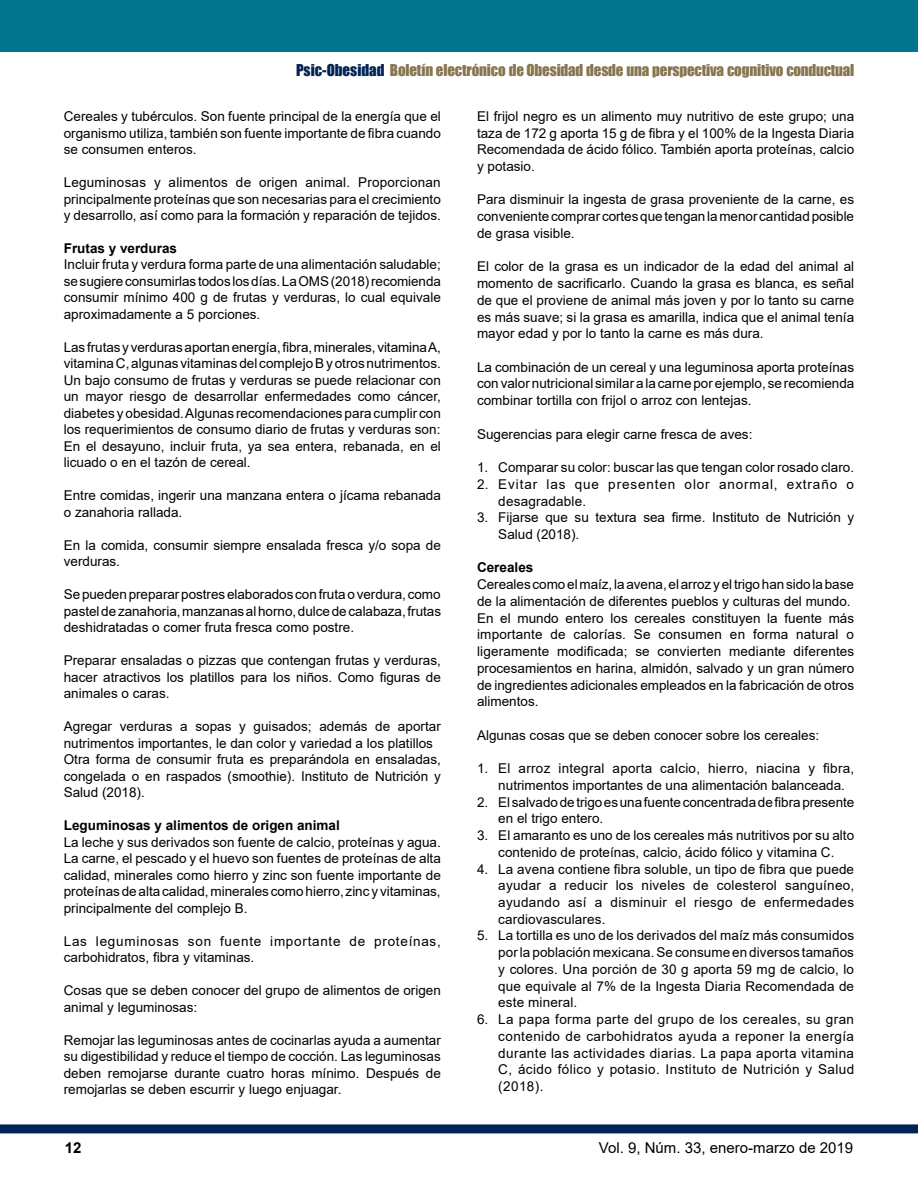
<style>
.page{position:relative;width:918px;height:1188px;background:#fff}
.page>*{position:absolute;margin:0;border:0;box-sizing:border-box;transform-origin:0 0}
.t1{font:15px "Impact";letter-spacing:-.01em;color:#86754f}
.t2{font:15px "Arial";color:#000}
.t3{font:700 15px "Arial";color:#000}
.t4{font:13.5px/16.8px "Arial";color:#000;text-align:justify}
.t5{font:13.5px/16.5px "Arial";letter-spacing:.055em;color:#000}
.t6{font:700 13.5px "Arial";color:#000}
.t7{font:13.5px/16.8px "Arial";letter-spacing:.065em;color:#000}
.s1{color:#002453}
</style>
<div class="page">
<div style="left:0;top:1124px;width:918px;height:9px;background:#002453"></div>
<div style="left:0;top:0;width:918px;height:51px;background:#00758d"></div>
<p class="t1" style="left:296px;top:59px;width:560px"><span class="s1">Psic-Obesidad</span> Boletín electrónico de Obesidad desde una perspectiva cognitivo conductual</p>
<p class="t4" style="left:64px;top:108px;width:379px">Cereales y tubérculos. Son fuente principal de la energía que el organismo utiliza, también son fuente importante de fibra cuando se consumen enteros.</p>
<p class="t4" style="left:64px;top:174px;width:379px">Leguminosas y alimentos de origen animal. Proporcionan principalmente proteínas que son necesarias para el crecimiento y desarrollo, así como para la formación y reparación de tejidos.</p>
<p class="t6" style="left:64px;top:239px;width:115px">Frutas y verduras</p>
<p class="t4" style="left:64px;top:256px;width:379px">Incluir fruta y verdura forma parte de una alimentación saludable; se sugiere consumirlas todos los días. La OMS (2018) recomienda consumir mínimo 400 g de frutas y verduras, lo cual equivale aproximadamente a 5 porciones.</p>
<p class="t4" style="left:64px;top:339px;width:379px">Las frutas y verduras aportan energía, fibra, minerales, vitamina A, vitamina C, algunas vitaminas del complejo B y otros nutrimentos.<br>Un bajo consumo de frutas y verduras se puede relacionar con un mayor riesgo de desarrollar enfermedades como cáncer, diabetes y obesidad. Algunas recomendaciones para cumplir con los requerimientos de consumo diario de frutas y verduras son:<br>En el desayuno, incluir fruta, ya sea entera, rebanada, en el licuado o en el tazón de cereal.</p>
<p class="t4" style="left:64px;top:487px;width:379px">Entre comidas, ingerir una manzana entera o jícama rebanada o zanahoria rallada.</p>
<p class="t4" style="left:64px;top:537px;width:379px">En la comida, consumir siempre ensalada fresca y/o sopa de verduras.</p>
<p class="t4" style="left:64px;top:586px;width:379px">Se pueden preparar postres elaborados con fruta o verdura, como pastel de zanahoria, manzanas al horno, dulce de calabaza, frutas deshidratadas o comer fruta fresca como postre.</p>
<p class="t4" style="left:64px;top:652px;width:379px">Preparar ensaladas o pizzas que contengan frutas y verduras, hacer atractivos los platillos para los niños. Como figuras de animales o caras.</p>
<p class="t4" style="left:64px;top:718px;width:379px;text-align:left">Agregar verduras a sopas y guisados; además de aportar nutrimentos importantes, le dan color y variedad a los platillos Otra forma de consumir fruta es preparándola en ensaladas, congelada o en raspados (smoothie). Instituto de Nutrición y Salud (2018).</p>
<p class="t6" style="left:64px;top:816px;width:278px">Leguminosas y alimentos de origen animal</p>
<p class="t4" style="left:64px;top:834px;width:379px">La leche y sus derivados son fuente de calcio, proteínas y agua.<br>La carne, el pescado y el huevo son fuentes de proteínas de alta calidad, minerales como hierro y zinc son fuente importante de proteínas de alta calidad, minerales como hierro, zinc y vitaminas, principalmente del complejo B.</p>
<p class="t5" style="left:64px;top:933px;width:379px">Las leguminosas son fuente importante de proteínas, carbohidratos, fibra y vitaminas.</p>
<p class="t4" style="left:64px;top:982px;width:379px">Cosas que se deben conocer del grupo de alimentos de origen animal y leguminosas:</p>
<p class="t4" style="left:64px;top:1032px;width:379px">Remojar las leguminosas antes de cocinarlas ayuda a aumentar su digestibilidad y reduce el tiempo de cocción. Las leguminosas deben remojarse durante cuatro horas mínimo. Después de remojarlas se deben escurrir y luego enjuagar.</p>
<p class="t4" style="left:477px;top:108px;width:379px">El frijol negro es un alimento muy nutritivo de este grupo; una taza de 172 g aporta 15 g de fibra y el 100% de la Ingesta Diaria Recomendada de ácido fólico. También aporta proteínas, calcio y potasio.</p>
<p class="t4" style="left:477px;top:191px;width:379px">Para disminuir la ingesta de grasa proveniente de la carne, es conveniente comprar cortes que tengan la menor cantidad posible de grasa visible.</p>
<p class="t4" style="left:477px;top:258px;width:379px">El color de la grasa es un indicador de la edad del animal al momento de sacrificarlo. Cuando la grasa es blanca, es señal de que el proviene de animal más joven y por lo tanto su carne es más suave; si la grasa es amarilla, indica que el animal tenía mayor edad y por lo tanto la carne es más dura.</p>
<p class="t4" style="left:477px;top:359px;width:379px">La combinación de un cereal y una leguminosa aporta proteínas con valor nutricional similar a la carne por ejemplo, se recomienda combinar tortilla con frijol o arroz con lentejas.</p>
<p class="t4" style="left:477px;top:425px;width:277px">Sugerencias para elegir carne fresca de aves:</p>
<p class="t4" style="left:477px;top:459px;width:379px">1. Comparar su color: buscar las que tengan color rosado claro.</p>
<p class="t7" style="left:498px;top:476px;width:357px;text-indent:-21px">2. Evitar las que presenten olor anormal, extraño o desagradable.</p>
<p class="t4" style="left:498px;top:509px;width:357px;text-indent:-21px">3. Fijarse que su textura sea firme. Instituto de Nutrición y<br>Salud (2018).</p>
<p class="t6" style="left:477px;top:558px;width:58px">Cereales</p>
<p class="t4" style="left:477px;top:576px;width:379px;text-align:left">Cereales como el maíz, la avena, el arroz y el trigo han sido la base de la alimentación de diferentes pueblos y culturas del mundo.<br>En el mundo entero los cereales constituyen la fuente más importante de calorías. Se consumen en forma natural o ligeramente modificada; se convierten mediante diferentes procesamientos en harina, almidón, salvado y un gran número de ingredientes adicionales empleados en la fabricación de otros alimentos.</p>
<p class="t4" style="left:477px;top:726px;width:344px">Algunas cosas que se deben conocer sobre los cereales:</p>
<p class="t4" style="left:498px;top:760px;width:358px;text-indent:-21px">1. El arroz integral aporta calcio, hierro, niacina y fibra, nutrimentos importantes de una alimentación balanceada.</p>
<p class="t4" style="left:498px;top:793px;width:357px;text-indent:-21px">2. El salvado de trigo es una fuente concentrada de fibra presente en el trigo entero.</p>
<p class="t4" style="left:477px;top:827px;width:379px;text-align:center">3. El amaranto es uno de los cereales más nutritivos por su alto contenido de proteínas, calcio, ácido fólico y vitamina C.</p>
<p class="t4" style="left:498px;top:860px;width:358px;text-indent:-21px">4. La avena contiene fibra soluble, un tipo de fibra que puede ayudar a reducir los niveles de colesterol sanguíneo, ayudando así a disminuir el riesgo de enfermedades cardiovasculares.</p>
<p class="t4" style="left:498px;top:927px;width:357px;text-indent:-21px">5. La tortilla es uno de los derivados del maíz más consumidos por la población mexicana. Se consume en diversos tamaños y colores. Una porción de 30 g aporta 59 mg de calcio, lo que equivale al 7% de la Ingesta Diaria Recomendada de este mineral.</p>
<p class="t4" style="left:498px;top:1011px;width:357px;text-indent:-21px">6. La papa forma parte del grupo de los cereales, su gran contenido de carbohidratos ayuda a reponer la energía durante las actividades diarias. La papa aporta vitamina C, ácido fólico y potasio. Instituto de Nutrición y Salud (2018).</p>
<p class="t3" style="left:65px;top:1137px;width:18px">12</p>
<p class="t2" style="left:599px;top:1137px;width:256px">Vol. 9, Núm. 33, enero-marzo de 2019</p>
</div>
